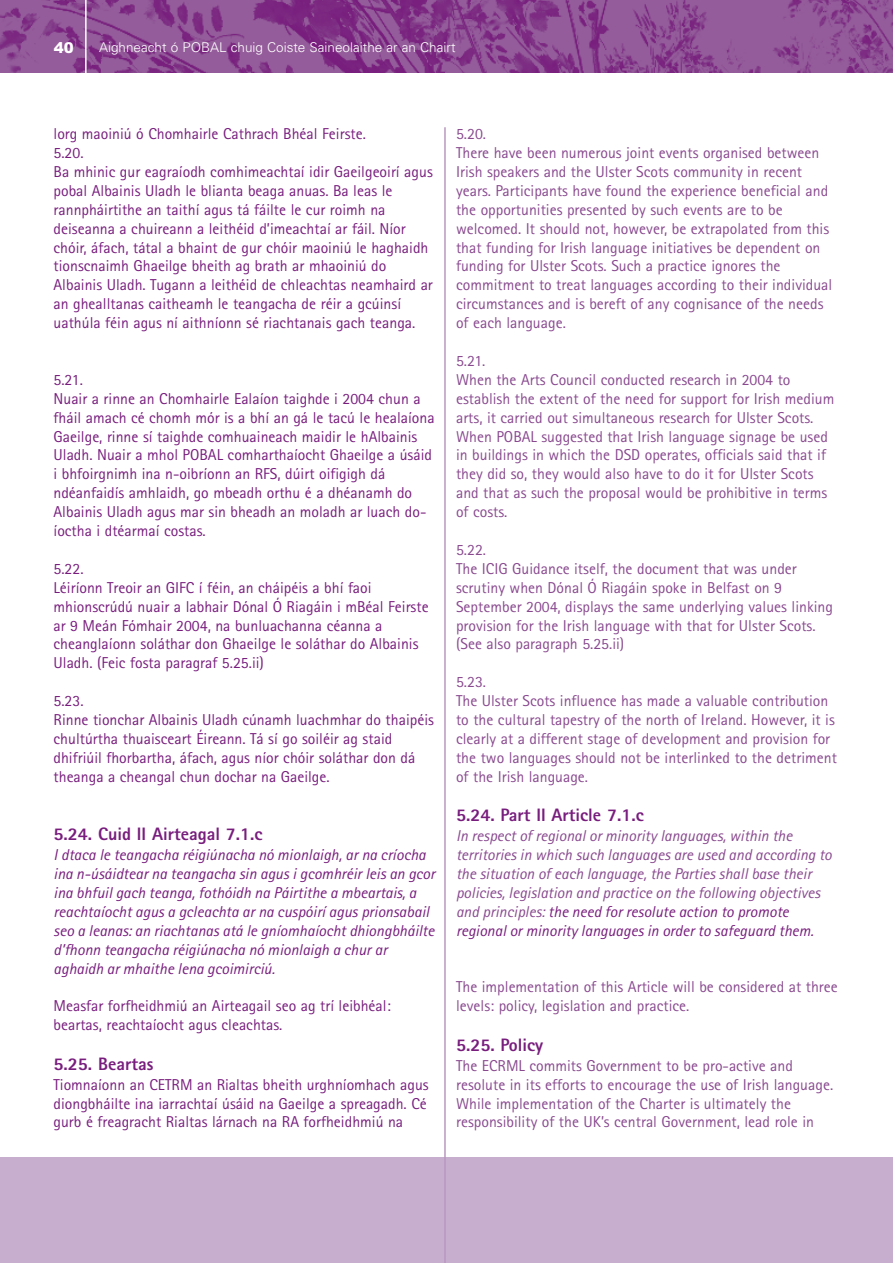
<style>
.page{position:relative;width:893px;height:1263px;background:#fff}
.page>*{position:absolute;margin:0;border:0;box-sizing:border-box;transform-origin:0 0}
.t1{font:800 18px "Rotis Sans Serif";color:#781d7d}
.t2{font:15.75px/18.9px "Rotis Sans Serif";color:#89498f}
.t3{font:15.75px/18.9px "Rotis Sans Serif";color:#781d7d}
.t4{font:italic 15.75px/18.9px "Rotis Sans Serif";color:#781d7d}
.t5{font:italic 15.75px/18.9px "Rotis Sans Serif";color:#89498f}
.t6{font:900 15px "Arial";color:#fff}
.t7{font:300 13.5px "Univers";color:#fff}
.s1{color:#781d7d}
</style>
<div class="page">
<div style="left:0;top:1157px;width:893px;height:106px;background:#c7adce"></div>
<img style="left:0;top:0;width:893px;height:73px">
<hr style="left:85px;top:0;width:2px;height:74px;background:#fff">
<hr style="left:444px;top:127px;width:2px;height:1136px;background:#b997bf">
<p class="t6" style="left:54px;top:42px;width:22px">40</p>
<p class="t7" style="left:99px;top:43px;width:358px">Aighneacht ó POBAL chuig Coiste Saineolaithe ar an Chairt</p>
<p class="t3" style="left:54px;top:125px;width:381px">lorg maoiniú ó Chomhairle Cathrach Bhéal Feirste.<br>5.20.<br>Ba mhinic gur eagraíodh comhimeachtaí idir Gaeilgeoirí agus pobal Albainis Uladh le blianta beaga anuas. Ba leas le rannpháirtithe an taithí agus tá fáilte le cur roimh na deiseanna a chuireann a leithéid d’imeachtaí ar fáil. Níor chóir, áfach, tátal a bhaint de gur chóir maoiniú le haghaidh tionscnaimh Ghaeilge bheith ag brath ar mhaoiniú do Albainis Uladh. Tugann a leithéid de chleachtas neamhaird ar an ghealltanas caitheamh le teangacha de réir a gcúinsí uathúla féin agus ní aithníonn sé riachtanais gach teanga.</p>
<p class="t3" style="left:54px;top:371px;width:383px">5.21.<br>Nuair a rinne an Chomhairle Ealaíon taighde i 2004 chun a fháil amach cé chomh mór is a bhí an gá le tacú le healaíona Gaeilge, rinne sí taighde comhuaineach maidir le hAlbainis Uladh. Nuair a mhol POBAL comharthaíocht Ghaeilge a úsáid i bhfoirgnimh ina n-oibríonn an RFS, dúirt oifigigh dá ndéanfaidís amhlaidh, go mbeadh orthu é a dhéanamh do Albainis Uladh agus mar sin bheadh an moladh ar luach do&shy;íoctha i dtéarmaí costas.</p>
<p class="t3" style="left:54px;top:560px;width:377px">5.22.<br>Léiríonn Treoir an GIFC í féin, an cháipéis a bhí faoi mhionscrúdú nuair a labhair Dónal Ó Riagáin i mBéal Feirste ar 9 Meán Fómhair 2004, na bunluachanna céanna a cheanglaíonn soláthar don Ghaeilge le soláthar do Albainis Uladh. (Feic fosta paragraf 5.25.ii)</p>
<p class="t3" style="left:54px;top:692px;width:382px">5.23.<br>Rinne tionchar Albainis Uladh cúnamh luachmhar do thaipéis chultúrtha thuaisceart Éireann. Tá sí go soiléir ag staid dhifriúil fhorbartha, áfach, agus níor chóir soláthar don dá theanga a cheangal chun dochar na Gaeilge.</p>
<p class="t1" style="left:54px;top:827px;width:211px">5.24. Cuid II Airteagal 7.1.c</p>
<p class="t4" style="left:54px;top:846px;width:383px">I dtaca le teangacha réigiúnacha nó mionlaigh, ar na críocha ina n-úsáidtear na teangacha sin agus i gcomhréir leis an gcor ina bhfuil gach teanga, fothóidh na Páirtithe a mbeartais, a reachtaíocht agus a gcleachta ar na cuspóirí agus prionsabail seo a leanas: an riachtanas atá le gníomhaíocht dhiongbháilte d’fhonn teangacha réigiúnacha nó mionlaigh a chur ar aghaidh ar mhaithe lena gcoimirciú.</p>
<p class="t3" style="left:54px;top:997px;width:339px">Measfar forfheidhmiú an Airteagail seo ag trí leibhéal: beartas, reachtaíocht agus cleachtas.</p>
<p class="t1" style="left:54px;top:1057px;width:101px">5.25. Beartas</p>
<p class="t3" style="left:54px;top:1076px;width:377px">Tiomnaíonn an CETRM an Rialtas bheith urghníomhach agus diongbháilte ina iarrachtaí úsáid na Gaeilge a spreagadh. Cé gurb é freagracht Rialtas lárnach na RA forfheidhmiú na</p>
<p class="t2" style="left:456px;top:125px;width:378px">5.20.<br>There have been numerous joint events organised between Irish speakers and the Ulster Scots community in recent years. Participants have found the experience beneficial and the opportunities presented by such events are to be welcomed. It should not, however, be extrapolated from this that funding for Irish language initiatives be dependent on funding for Ulster Scots. Such a practice ignores the commitment to treat languages according to their individual circumstances and is bereft of any cognisance of the needs of each language.</p>
<p class="t2" style="left:456px;top:352px;width:380px">5.21.<br>When the Arts Council conducted research in 2004 to establish the extent of the need for support for Irish medium arts, it carried out simultaneous research for Ulster Scots.<br>When POBAL suggested that Irish language signage be used in buildings in which the DSD operates, officials said that if they did so, they would also have to do it for Ulster Scots and that as such the proposal would be prohibitive in terms of costs.</p>
<p class="t2" style="left:456px;top:541px;width:378px">5.22.<br>The ICIG Guidance itself, the document that was under scrutiny when Dónal Ó Riagáin spoke in Belfast on 9<br>September 2004, displays the same underlying values linking provision for the Irish language with that for Ulster Scots. (See also paragraph 5.25.ii)</p>
<p class="t2" style="left:456px;top:673px;width:382px">5.23.<br>The Ulster Scots influence has made a valuable contribution to the cultural tapestry of the north of Ireland. However, it is clearly at a different stage of development and provision for the two languages should not be interlinked to the detriment of the Irish language.</p>
<p class="t1" style="left:456px;top:808px;width:189px">5.24. Part II Article 7.1.c</p>
<p class="t5" style="left:456px;top:827px;width:377px">In respect of regional or minority languages, within the territories in which such languages are used and according to the situation of each language, the Parties shall base their policies, legislation and practice on the following objectives and principles: <span class="s1">the need for resolute action to promote regional or minority languages in order to safeguard them.</span></p>
<p class="t2" style="left:456px;top:979px;width:383px">The implementation of this Article will be considered at three levels: policy, legislation and practice.</p>
<p class="t1" style="left:456px;top:1038px;width:89px">5.25. Policy</p>
<p class="t2" style="left:456px;top:1057px;width:379px">The ECRML commits Government to be pro-active and resolute in its efforts to encourage the use of Irish language.<br>While implementation of the Charter is ultimately the responsibility of the UK’s central Government, lead role in</p>
</div>
